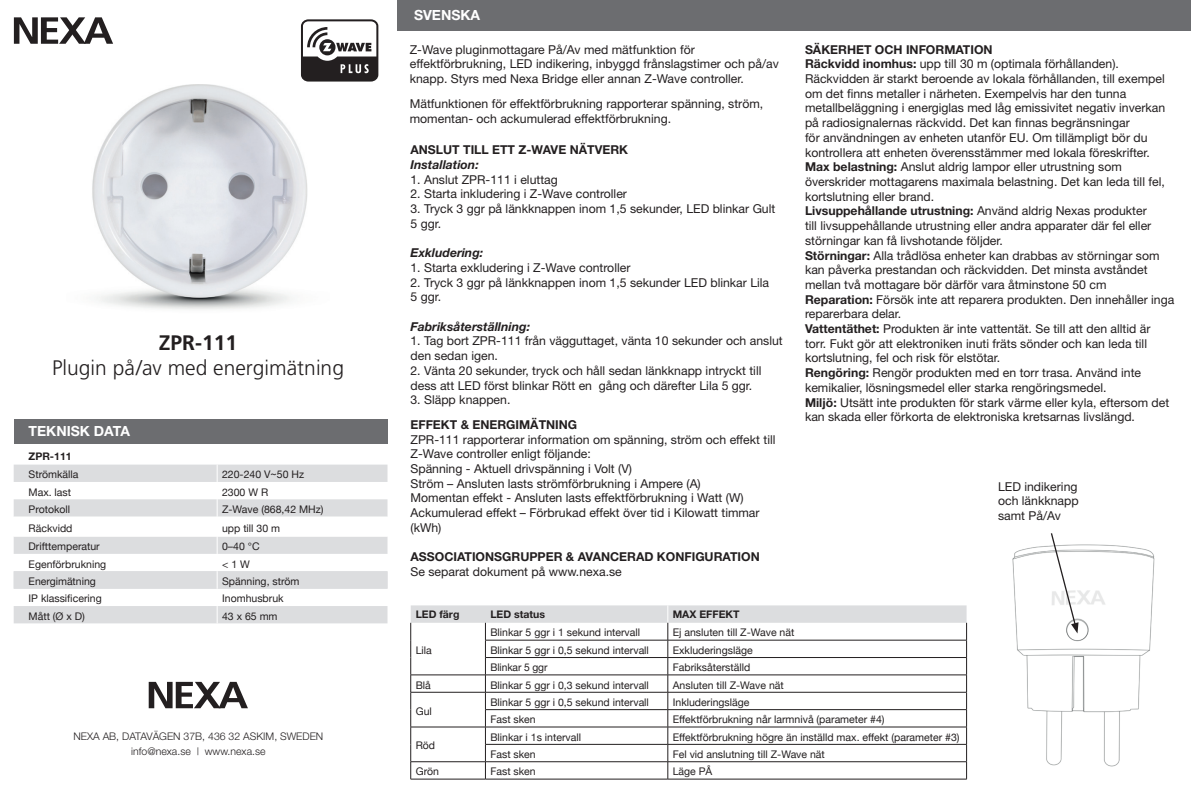
<style>
.page{position:relative;width:1191px;height:794px;background:#fff}
.page>*{position:absolute;margin:0;border:0;box-sizing:border-box;transform-origin:0 0}
.t1{font:300 21px "Frutiger";color:#231f20}
.t2{font:700 21px "Frutiger";color:#231f20}
.t3{font:700 14px "Helvetica Neue";color:#fff}
.t4{font:12.25px/14.7px "Helvetica Neue";color:#231f20}
.t5{font:700 12.25px "Helvetica Neue";color:#231f20}
.t6{font:italic 700 12.25px "Helvetica Neue";color:#231f20}
.t7{font:10.5px "Helvetica Neue";color:#231f20}
.t8{font:300 10.5px/15px "Helvetica Neue";color:#231f20;text-align:center}
.t9{font:700 10.5px "Helvetica Neue";color:#231f20}
.s1{font-weight:700}
</style>
<div class="page">
<img style="left:92px;top:85px;width:216px;height:225px">
<svg style="left:14px;top:17px;width:99px;height:27px"></svg>
<div style="left:14px;top:419px;width:373px;height:25px;background:#6c6d70"></div>
<svg style="left:14px;top:464px;width:373px;height:159px"></svg>
<div style="left:397px;top:0;width:794px;height:31px;background:#6c6d70"></div>
<svg style="left:149px;top:682px;width:99px;height:26px"></svg>
<hr style="left:668px;top:779px;width:298px;height:1px;background:#231f20">
<svg style="left:410px;top:605px;width:557px;height:174px"></svg>
<hr style="left:410px;top:779px;width:75px;height:1px;background:#231f20">
<hr style="left:485px;top:779px;width:183px;height:1px;background:#231f20">
<svg style="left:301px;top:19px;width:77px;height:63px"></svg>
<img style="left:1012px;top:544px;width:143px;height:223px">
<div style="left:1040px;top:581px;width:78px;height:30px;background:#fff"></div>
<svg style="left:1049px;top:533px;width:29px;height:100px"></svg>
<h1 class="t2" style="left:159px;top:330px;width:80px">ZPR-111</h1>
<h1 class="t1" style="left:52px;top:356px;width:293px">Plugin på/av med energimätning</h1>
<p class="t3" style="left:29px;top:423px;width:103px">TEKNISK DATA</p>
<p class="t9" style="left:29px;top:449px;width:45px">ZPR-111</p>
<p class="t7" style="left:29px;top:467px;width:51px">Strömkälla</p>
<p class="t7" style="left:222px;top:467px;width:83px">220-240 V~50 Hz</p>
<p class="t7" style="left:29px;top:484px;width:44px">Max. last</p>
<p class="t7" style="left:222px;top:484px;width:48px">2300 W R</p>
<p class="t7" style="left:29px;top:502px;width:43px">Protokoll</p>
<p class="t7" style="left:222px;top:502px;width:103px">Z-Wave (868,42 MHz)</p>
<p class="t7" style="left:29px;top:520px;width:45px">Räckvidd</p>
<p class="t7" style="left:222px;top:520px;width:59px">upp till 30 m</p>
<p class="t7" style="left:29px;top:539px;width:73px">Drifttemperatur</p>
<p class="t7" style="left:222px;top:539px;width:39px">0–40 °C</p>
<p class="t7" style="left:29px;top:556px;width:79px">Egenförbrukning</p>
<p class="t7" style="left:222px;top:556px;width:29px">&lt; 1 W</p>
<p class="t7" style="left:29px;top:573px;width:69px">Energimätning</p>
<p class="t7" style="left:222px;top:573px;width:79px">Spänning, ström</p>
<p class="t7" style="left:29px;top:591px;width:75px">IP klassificering</p>
<p class="t7" style="left:222px;top:591px;width:63px">Inomhusbruk</p>
<p class="t7" style="left:29px;top:608px;width:58px">Mått (Ø x D)</p>
<p class="t7" style="left:222px;top:608px;width:57px">43 x 65 mm</p>
<p class="t8" style="left:73px;top:728px;width:251px">NEXA AB, DATAVÄGEN 37B, 436 32 ASKIM, SWEDEN info@nexa.se | www.nexa.se</p>
<p class="t3" style="left:414px;top:6px;width:68px">SVENSKA</p>
<p class="t4" style="left:410px;top:42px;width:370px">Z-Wave pluginmottagare På/Av med mätfunktion för effektförbrukning, LED indikering, inbyggd frånslagstimer och på/av knapp. Styrs med Nexa Bridge eller annan Z-Wave controller.</p>
<p class="t4" style="left:410px;top:96px;width:355px">Mätfunktionen för effektförbrukning rapporterar spänning, ström, momentan- och ackumulerad effektförbrukning.</p>
<p class="t5" style="left:410px;top:142px;width:219px">ANSLUT TILL ETT Z-WAVE NÄTVERK</p>
<p class="t6" style="left:410px;top:157px;width:70px">Installation:</p>
<p class="t4" style="left:410px;top:172px;width:149px">1. Anslut ZPR-111 i eluttag</p>
<p class="t4" style="left:410px;top:186px;width:218px">2. Starta inkludering i Z-Wave controller</p>
<p class="t4" style="left:410px;top:201px;width:366px">3. Tryck 3 ggr på länkknappen inom 1,5 sekunder, LED blinkar Gult<br>5 ggr.</p>
<p class="t6" style="left:410px;top:245px;width:74px">Exkludering:</p>
<p class="t4" style="left:410px;top:260px;width:221px">1. Starta exkludering i Z-Wave controller</p>
<p class="t4" style="left:410px;top:275px;width:360px">2. Tryck 3 ggr på länkknappen inom 1,5 sekunder LED blinkar Lila<br>5 ggr.</p>
<p class="t6" style="left:410px;top:319px;width:121px">Fabriksåterställning:</p>
<p class="t4" style="left:410px;top:333px;width:374px">1. Tag bort ZPR-111 från vägguttaget, vänta 10 sekunder och anslut den sedan igen.</p>
<p class="t4" style="left:410px;top:363px;width:352px">2. Vänta 20 sekunder, tryck och håll sedan länkknapp intryckt till dess att LED först blinkar Rött en gång och därefter Lila 5 ggr.</p>
<p class="t4" style="left:410px;top:392px;width:101px">3. Släpp knappen.</p>
<p class="t5" style="left:410px;top:417px;width:168px">EFFEKT &amp; ENERGIMÄTNING</p>
<p class="t4" style="left:410px;top:432px;width:366px">ZPR-111 rapporterar information om spänning, ström och effekt till Z-Wave controller enligt följande:<br>Spänning - Aktuell drivspänning i Volt (V)<br>Ström – Ansluten lasts strömförbrukning i Ampere (A)<br>Momentan effekt - Ansluten lasts effektförbrukning i Watt (W)<br>Ackumulerad effekt – Förbrukad effekt över tid i Kilowatt timmar (kWh)</p>
<p class="t5" style="left:410px;top:549px;width:351px">ASSOCIATIONSGRUPPER &amp; AVANCERAD KONFIGURATION</p>
<p class="t4" style="left:410px;top:564px;width:213px">Se separat dokument på www.nexa.se</p>
<p class="t4" style="left:805px;top:42px;width:371px"><span class="s1">SÄKERHET OCH INFORMATION<br>Räckvidd inomhus:</span> upp till 30 m (optimala förhållanden).<br>Räckvidden är starkt beroende av lokala förhållanden, till exempel om det finns metaller i närheten. Exempelvis har den tunna metallbeläggning i energiglas med låg emissivitet negativ inverkan på radiosignalernas räckvidd. Det kan finnas begränsningar<br>för användningen av enheten utanför EU. Om tillämpligt bör du kontrollera att enheten överensstämmer med lokala föreskrifter.<br><span class="s1">Max belastning:</span> Anslut aldrig lampor eller utrustning som överskrider mottagarens maximala belastning. Det kan leda till fel, kortslutning eller brand.<br><span class="s1">Livsuppehållande utrustning:</span> Använd aldrig Nexas produkter<br>till livsuppehållande utrustning eller andra apparater där fel eller störningar kan få livshotande följder.<br><span class="s1">Störningar:</span> Alla trådlösa enheter kan drabbas av störningar som kan påverka prestandan och räckvidden. Det minsta avståndet mellan två mottagare bör därför vara åtminstone 50 cm <span class="s1">Reparation:</span> Försök inte att reparera produkten. Den innehåller inga reparerbara delar.<br><span class="s1">Vattentäthet:</span> Produkten är inte vattentät. Se till att den alltid är torr. Fukt gör att elektroniken inuti fräts sönder och kan leda till kortslutning, fel och risk för elstötar.<br><span class="s1">Rengöring:</span> Rengör produkten med en torr trasa. Använd inte kemikalier, lösningsmedel eller starka rengöringsmedel.<br><span class="s1">Miljö:</span> Utsätt inte produkten för stark värme eller kyla, eftersom det kan skada eller förkorta de elektroniska kretsarnas livslängd.</p>
<p class="t4" style="left:998px;top:479px;width:82px;text-align:justify">LED indikering och länkknapp samt På/Av</p>
<p class="t9" style="left:416px;top:608px;width:45px">LED färg</p>
<p class="t9" style="left:490px;top:608px;width:56px">LED status</p>
<p class="t9" style="left:673px;top:608px;width:68px">MAX EFFEKT</p>
<p class="t7" style="left:416px;top:642px;width:18px">Lila</p>
<p class="t7" style="left:490px;top:625px;width:151px">Blinkar 5 ggr i 1 sekund intervall</p>
<p class="t7" style="left:673px;top:625px;width:123px">Ej ansluten till Z-Wave nät</p>
<p class="t7" style="left:490px;top:642px;width:160px">Blinkar 5 ggr i 0,5 sekund intervall</p>
<p class="t7" style="left:673px;top:642px;width:81px">Exkluderingsläge</p>
<p class="t7" style="left:490px;top:660px;width:59px">Blinkar 5 ggr</p>
<p class="t7" style="left:673px;top:660px;width:79px">Fabriksåterställd</p>
<p class="t7" style="left:416px;top:677px;width:17px">Blå</p>
<p class="t7" style="left:490px;top:677px;width:160px">Blinkar 5 ggr i 0,3 sekund intervall</p>
<p class="t7" style="left:673px;top:677px;width:113px">Ansluten till Z-Wave nät</p>
<p class="t7" style="left:416px;top:703px;width:18px">Gul</p>
<p class="t7" style="left:490px;top:694px;width:160px">Blinkar 5 ggr i 0,5 sekund intervall</p>
<p class="t7" style="left:673px;top:694px;width:78px">Inkluderingsläge</p>
<p class="t7" style="left:490px;top:712px;width:47px">Fast sken</p>
<p class="t7" style="left:673px;top:712px;width:213px">Effektförbrukning når larmnivå (parameter #4)</p>
<p class="t7" style="left:416px;top:738px;width:21px">Röd</p>
<p class="t7" style="left:490px;top:729px;width:92px">Blinkar i 1s intervall</p>
<p class="t7" style="left:673px;top:729px;width:288px">Effektförbrukning högre än inställd max. effekt (parameter #3)</p>
<p class="t7" style="left:490px;top:746px;width:47px">Fast sken</p>
<p class="t7" style="left:673px;top:746px;width:154px">Fel vid anslutning till Z-Wave nät</p>
<p class="t7" style="left:416px;top:764px;width:25px">Grön</p>
<p class="t7" style="left:490px;top:764px;width:47px">Fast sken</p>
<p class="t7" style="left:673px;top:764px;width:41px">Läge PÅ</p>
</div>
